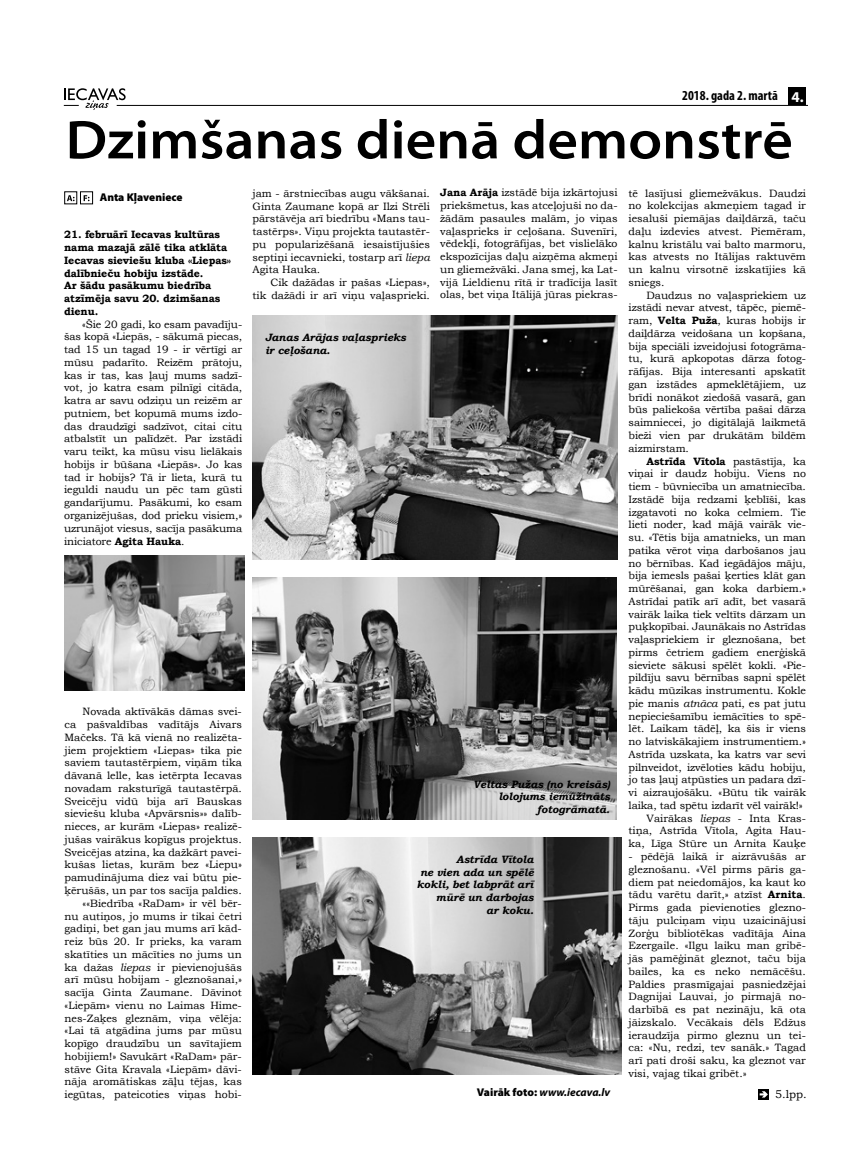
<style>
.page{position:relative;width:851px;height:1170px;background:#fff}
.page>*{position:absolute;margin:0;border:0;box-sizing:border-box;transform-origin:0 0}
.t1{font:600 semi-expanded 55px "Myriad Pro";color:#000}
.t2{font:700 condensed 13.75px "Myriad Pro";color:#000}
.t3{font:italic 700 11.25px "Myriad Pro";color:#000}
.t4{font:900 11.25px "Myriad Pro";color:#000}
.t5{font:11.25px "Bookman Old Style";color:#000}
.t6{font:10.62px/12.8px "Bookman Old Style";color:#000;text-align:justify}
.t7{font:700 10.62px/12.8px "Bookman Old Style";letter-spacing:-.01em;color:#000}
.t8{font:italic 700 10.62px/12.8px "Bookman Old Style";letter-spacing:-.01em;color:#000;text-align:right}
.s1{font-stretch:normal;font-size:15px;color:#fff}
.s2{font-weight:700}
.s3{font-style:italic}
.s4{font-weight:400}
.s5{font-weight:900;font-style:normal}
</style>
<div class="page">
<hr style="left:117px;top:105px;width:689px;height:1px;background:#000">
<svg style="left:64px;top:88px;width:62px;height:22px"></svg>
<div style="left:788px;top:87px;width:18px;height:18px;background:#000"></div>
<svg style="left:758px;top:1089px;width:11px;height:10px"></svg>
<svg style="left:759px;top:1091px;width:8px;height:6px"></svg>
<svg style="left:67px;top:195px;width:7px;height:6px"></svg>
<div style="left:64px;top:192px;width:13px;height:12px;border:1px solid #000"></div>
<svg style="left:84px;top:195px;width:5px;height:6px"></svg>
<div style="left:80px;top:192px;width:13px;height:12px;border:1px solid #000"></div>
<img style="left:252px;top:316px;width:366px;height:243px">
<img style="left:64px;top:555px;width:180px;height:135px">
<img style="left:252px;top:577px;width:364px;height:242px">
<svg style="left:473px;top:1074px;width:142px;height:1px"></svg>
<img style="left:252px;top:837px;width:369px;height:237px">
<p class="t2" style="left:682px;top:87px;width:123px">2018. gada 2. martā <span class="s1">4.</span></p>
<h1 class="t1" style="left:66px;top:109px;width:728px">Dzimšanas dienā demonstrē</h1>
<p class="t4" style="left:100px;top:191px;width:84px">Anta Kļaveniece</p>
<p class="t7" style="left:64px;top:228px;width:168px">21. februārī Iecavas kultūras nama mazajā zālē tika atklāta<br>Iecavas sieviešu kluba «Liepas» dalībnieču hobiju izstāde.<br>Ar šādu pasākumu biedrība atzīmēja savu 20. dzimšanas dienu.</p>
<p class="t6" style="left:64px;top:317px;width:179px;text-indent:18px">«Šie 20 gadi, ko esam pavadīju&shy;šas kopā «Liepās, - sākumā piecas, tad 15 un tagad 19 - ir vērtīgi ar mūsu padarīto. Reizēm prātoju, kas ir tas, kas ļauj mums sadzī&shy;vot, jo katra esam pilnīgi citāda, katra ar savu odziņu un reizēm ar putniem, bet kopumā mums izdo&shy;das draudzīgi sadzīvot, citai citu atbalstīt un palīdzēt. Par izstādi varu teikt, ka mūsu visu lielākais hobijs ir būšana «Liepās». Jo kas tad ir hobijs? Tā ir lieta, kurā tu ieguldi naudu un pēc tam gūsti gandarījumu. Pasākumi, ko esam organizējušas, dod prieku visiem,» uzrunājot viesus, sacīja pasākuma iniciatore <span class="s2">Agita Hauka</span>.</p>
<p class="t6" style="left:64px;top:705px;width:179px;text-align:right">Novada aktīvākās dāmas svei-<br>ca pašvaldības vadītājs Aivars<br>Mačeks. Tā kā vienā no realizēta&shy;jiem projektiem «Liepas» tika pie saviem tautastērpiem, viņām tika dāvanā lelle, kas ietērpta Iecavas novadam raksturīgā tautastērpā.<br>Sveicēju vidū bija arī Bauskas sieviešu kluba «Apvārsnis»» dalīb&shy;nieces, ar kurām «Liepas» realizē&shy;jušas vairākus kopīgus projektus.<br>Sveicējas atzina, ka dažkārt pavei&shy;kušas lietas, kurām bez «Liepu» pamudinājuma diez vai būtu pie&shy;ķērušās, un par tos sacīja paldies. ««Biedrība «RaDam» ir vēl bēr-<br>nu autiņos, jo mums ir tikai četri gadiņi, bet gan jau mums arī kād&shy;reiz būs 20. Ir prieks, ka varam skatīties un mācīties no jums un ka dažas <span class="s3">liepas</span> ir pievienojušās arī mūsu hobijam - gleznošanai,» sacīja Ginta Zaumane. Dāvinot «Liepām» vienu no Laimas Hime&shy;nes-Zaķes gleznām, viņa vēlēja: «Lai tā atgādina jums par mūsu kopīgo draudzību un savītajiem hobijiem!» Savukārt «RaDam» pār&shy;stāve Gita Kravala «Liepām» dāvi&shy;nāja aromātiskas zāļu tējas, kas iegūtas, pateicoties viņas hobi-</p>
<p class="t6" style="left:440px;top:186px;width:179px"><span class="s2">Jana Arāja</span> izstādē bija izkārtojusi priekšmetus, kas atceļojuši no da&shy;žādām pasaules malām, jo viņas vaļasprieks ir ceļošana. Suvenīri, vēdekļi, fotogrāfijas, bet vislielāko ekspozīcijas daļu aizņēma akmeņi un gliemežvāki. Jana smej, ka Lat&shy;vijā Lieldienu rītā ir tradīcija lasīt olas, bet viņa Itālijā jūras piekras-</p>
<p class="t6" style="left:628px;top:187px;width:179px">tē lasījusi gliemežvākus. Daudzi no kolekcijas akmeņiem tagad ir iesaluši piemājas daiļdārzā, taču daļu izdevies atvest. Piemēram, kalnu kristālu vai balto marmoru, kas atvests no Itālijas raktuvēm un kalnu virsotnē izskatījies kā sniegs.</p>
<p class="t6" style="left:252px;top:187px;width:179px">jam - ārstniecības augu vākšanai.<br>Ginta Zaumane kopā ar Ilzi Strēli pārstāvēja arī biedrību «Mans tau&shy;tastērps». Viņu projekta tautastēr&shy;pu popularizēšanā iesaistījušies septiņi iecavnieki, tostarp arī <span class="s3">liepa </span>Agita Hauka.</p>
<p class="t6" style="left:252px;top:276px;width:179px;text-align:right">Cik dažādas ir pašas «Liepas»,<br>tik dažādi ir arī viņu vaļasprieki.</p>
<p class="t6" style="left:628px;top:289px;width:179px;text-indent:18px">Daudzus no vaļaspriekiem uz izstādi nevar atvest, tāpēc, piemē&shy;ram, <span class="s2">Velta Puža</span>, kuras hobijs ir daiļdārza veidošana un kopšana, bija speciāli izveidojusi fotogrāma&shy;tu, kurā apkopotas dārza fotog&shy;rāfijas. Bija interesanti apskatīt gan izstādes apmeklētājiem, uz brīdi nonākot ziedošā vasarā, gan būs paliekoša vērtība pašai dārza saimniecei, jo digitālajā laikmetā bieži vien par drukātām bildēm aizmirstam.</p>
<p class="t7" style="left:646px;top:454px;width:161px">Astrīda Vītola <span class="s4">pastāstīja, ka</span></p>
<p class="t6" style="left:628px;top:467px;width:179px">viņai ir daudz hobiju. Viens no</p>
<p class="t6" style="left:628px;top:480px;width:179px">tiem - būvniecība un amatniecība.</p>
<p class="t6" style="left:628px;top:493px;width:179px">Izstādē bija redzami ķeblīši, kas</p>
<p class="t6" style="left:628px;top:505px;width:179px">izgatavoti no koka celmiem. Tie</p>
<p class="t6" style="left:628px;top:518px;width:179px">lieti noder, kad mājā vairāk vie-</p>
<p class="t6" style="left:628px;top:531px;width:179px">su. «Tētis bija amatnieks, un man</p>
<p class="t6" style="left:628px;top:544px;width:179px">patika vērot viņa darbošanos jau</p>
<p class="t6" style="left:628px;top:556px;width:179px">no bērnības. Kad iegādājos māju,</p>
<p class="t6" style="left:628px;top:569px;width:179px">bija iemesls pašai ķerties klāt gan</p>
<p class="t6" style="left:628px;top:582px;width:179px">mūrēšanai, gan koka darbiem.»</p>
<p class="t6" style="left:628px;top:595px;width:179px">Astrīdai patīk arī adīt, bet vasarā</p>
<p class="t6" style="left:628px;top:607px;width:179px">vairāk laika tiek veltīts dārzam un</p>
<p class="t6" style="left:628px;top:620px;width:179px">puķkopībai. Jaunākais no Astrīdas</p>
<p class="t6" style="left:628px;top:633px;width:179px">vaļaspriekiem ir gleznošana, bet</p>
<p class="t6" style="left:628px;top:646px;width:179px">pirms četriem gadiem enerģiskā</p>
<p class="t6" style="left:628px;top:658px;width:179px">sieviete sākusi spēlēt kokli. «Pie-</p>
<p class="t6" style="left:628px;top:671px;width:179px">pildīju savu bērnības sapni spēlēt</p>
<p class="t6" style="left:628px;top:684px;width:179px">kādu mūzikas instrumentu. Kokle</p>
<p class="t6" style="left:628px;top:697px;width:179px">pie manis <span class="s3">atnāca</span> pati, es pat jutu</p>
<p class="t6" style="left:628px;top:709px;width:179px">nepieciešamību iemācīties to spē-</p>
<p class="t6" style="left:628px;top:722px;width:179px">lēt. Laikam tādēļ, ka šis ir viens</p>
<p class="t6" style="left:628px;top:735px;width:179px">no latviskākajiem instrumentiem.»</p>
<p class="t6" style="left:628px;top:748px;width:179px">Astrīda uzskata, ka katrs var sevi</p>
<p class="t6" style="left:628px;top:760px;width:179px">pilnveidot, izvēloties kādu hobiju,</p>
<p class="t6" style="left:628px;top:773px;width:179px">jo tas ļauj atpūsties un padara dzī-</p>
<p class="t6" style="left:628px;top:786px;width:179px">vi aizraujošāku. «Būtu tik vairāk</p>
<p class="t6" style="left:628px;top:799px;width:176px">laika, tad spētu izdarīt vēl vairāk!»</p>
<p class="t6" style="left:646px;top:811px;width:161px">Vairākas <span class="s3">liepas</span> - Inta Kras-</p>
<p class="t6" style="left:628px;top:824px;width:179px">tiņa, Astrīda Vītola, Agita Hau-</p>
<p class="t6" style="left:628px;top:837px;width:179px">ka, Līga Stūre un Arnita Kauķe</p>
<p class="t6" style="left:628px;top:850px;width:179px">- pēdējā laikā ir aizrāvušās ar gleznošanu. «Vēl pirms pāris ga&shy;diem pat neiedomājos, ka kaut ko tādu varētu darīt,» atzīst <span class="s2">Arnita</span>.<br>Pirms gada pievienoties glezno&shy;tāju pulciņam viņu uzaicinājusi Zorģu bibliotēkas vadītāja Aina Ezergaile. «Ilgu laiku man gribē&shy;jās pamēģināt gleznot, taču bija bailes, ka es neko nemācēšu.<br>Paldies prasmīgajai pasniedzējai Dagnijai Lauvai, jo pirmajā no&shy;darbībā es pat nezināju, kā ota jāizskalo. Vecākais dēls Edžus ieraudzīja pirmo gleznu un tei&shy;ca: «Nu, redzi, tev sanāk.» Tagad arī pati droši saku, ka gleznot var visi, vajag tikai gribēt.»</p>
<p class="t8" style="left:265px;top:330px;width:142px;text-align:left">Janas Arājas vaļasprieks ir ceļošana.</p>
<p class="t8" style="left:473px;top:777px;width:138px">Veltas Pužas (no kreisās) lolojums iemūžināts fotogrāmatā.</p>
<p class="t8" style="left:416px;top:852px;width:118px">Astrīda Vītola<br>ne vien ada un spēlē kokli, bet labprāt arī mūrē un darbojas<br>ar koku.</p>
<p class="t3" style="left:477px;top:1084px;width:135px"><span class="s5">Vairāk foto:</span> www.iecava.lv</p>
<p class="t5" style="left:775px;top:1087px;width:33px">5.lpp.</p>
</div>
